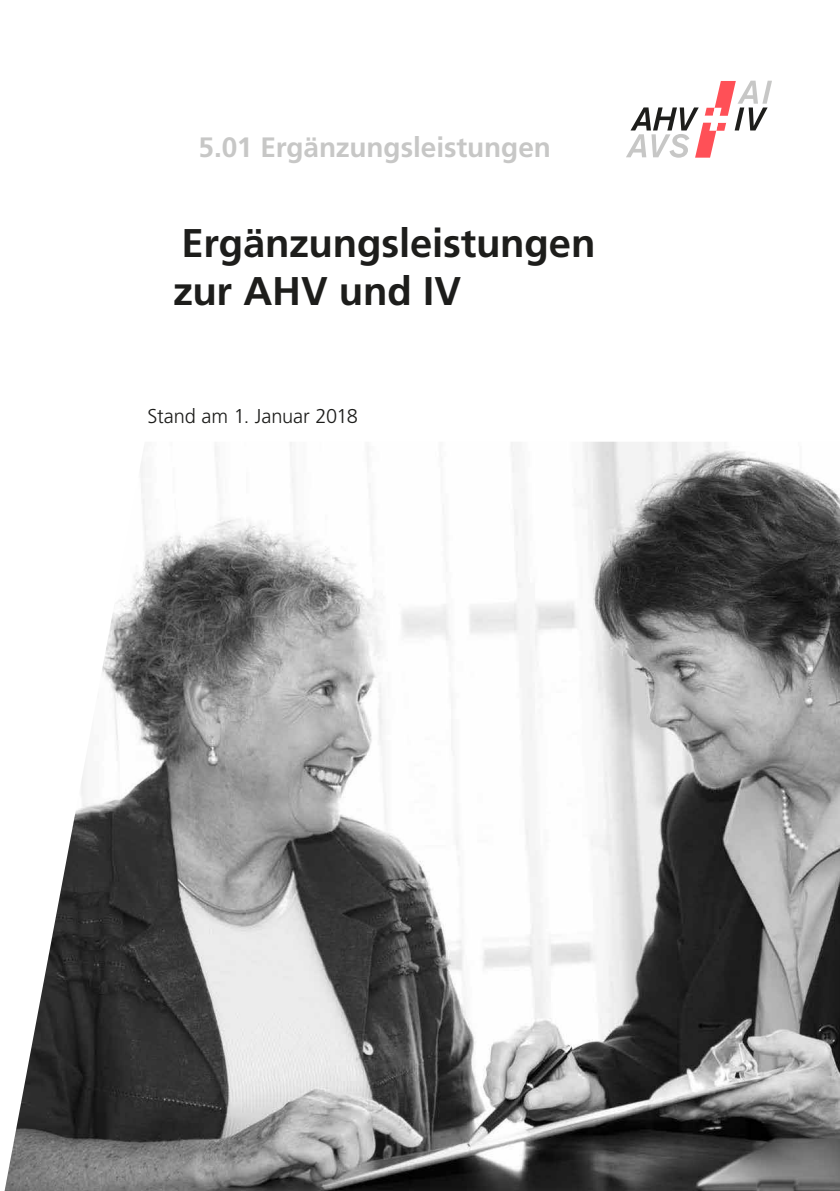
<style>
.page{position:relative;width:840px;height:1191px;background:#fff}
.page>*{position:absolute;margin:0;border:0;box-sizing:border-box;transform-origin:0 0}
.MB_Titel{font:700 40px/48.2px "Frutiger LT Std";letter-spacing:-.005em;color:#1d1d1b}
.MB_Gruppe_Titelseite{font:700 28px "Frutiger LT Std";letter-spacing:-.005em;color:#c7c7c6}
.Grundtext{font:300 20px "Frutiger LT Std";letter-spacing:-.005em;color:#1d1d1b}
</style>
<div class="page">
<svg style="left:626px;top:81px;width:145px;height:77px"></svg>
<img style="left:4px;top:442px;width:835px;height:749px">
<p class="MB_Gruppe_Titelseite" style="left:198px;top:131px;width:353px">5.01 Ergänzungsleistungen</p>
<p class="MB_Titel" style="left:173px;top:219px;width:423px">Ergänzungsleistungen zur AHV und IV</p>
<p class="Grundtext" style="left:147px;top:405px;width:212px">Stand am 1. Januar 2018</p>
</div>
